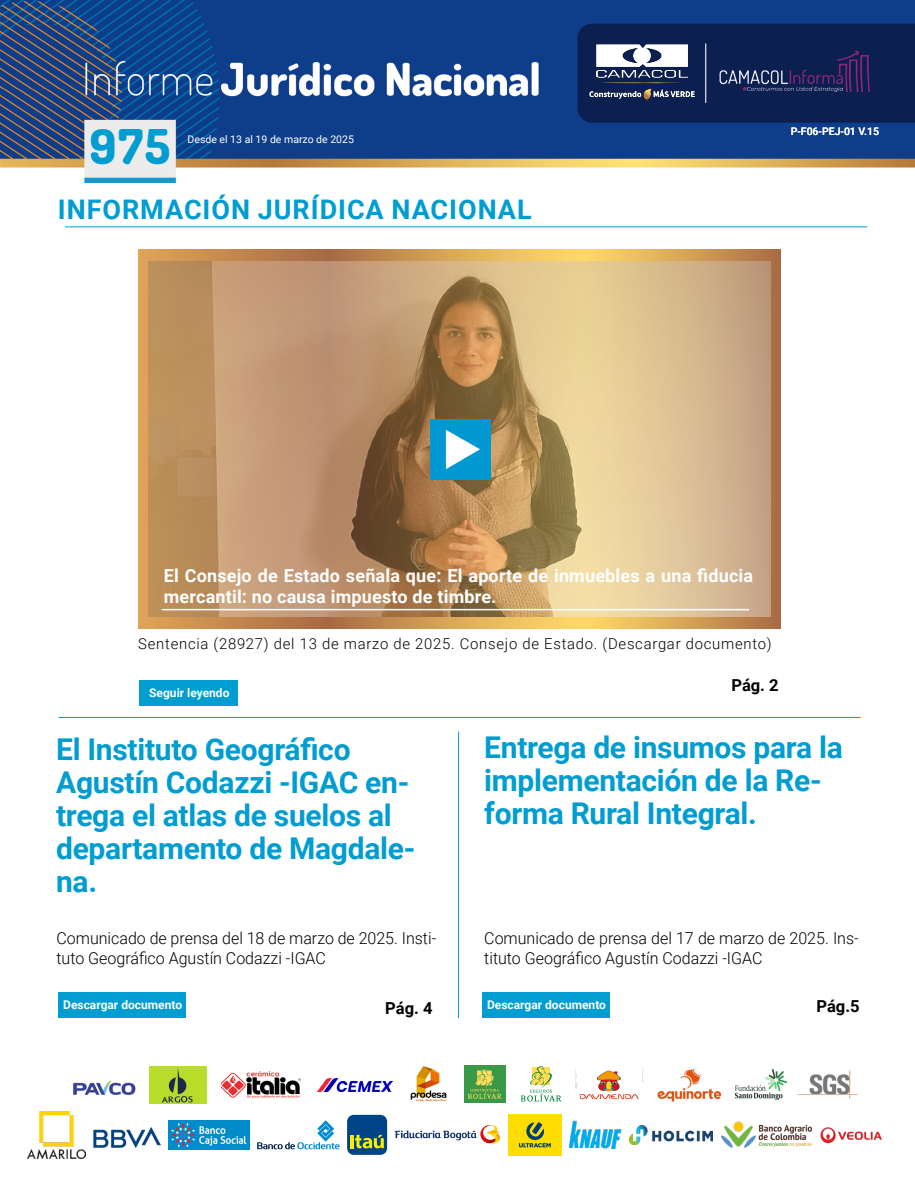
<style>
.page{position:relative;width:915px;height:1191px;background:#fff}
.page>*{position:absolute;margin:0;border:0;box-sizing:border-box;transform-origin:0 0}
.t1{font:47.85px "Dosis";color:#009dd1}
.t2{font:33px "Dosis";color:#009dd1}
.t3{font:700 30px/33px "Roboto";letter-spacing:-.01em;color:#009dd1}
.t4{font:700 27px "Roboto";letter-spacing:.035em;color:#009dd1}
.t5{font:700 18px/21px "Roboto";letter-spacing:.01em;color:#fff}
.t6{font:300 16.5px/19.5px "Roboto";color:#000}
.t7{font:700 16.5px "Roboto";letter-spacing:-.005em;color:#000}
.t8{font:300 15px "Roboto";letter-spacing:.05em;color:#000}
.t9{font:700 12px "Roboto";color:#fff}
.t10{font:10.5px "Roboto";color:#fff}
.t11{font:500 10.5px "Roboto";color:#fff}
</style>
<div class="page">
<img style="left:0;top:0;width:914px;height:182px">
<img style="left:587px;top:43px;width:109px;height:60px">
<img style="left:138px;top:249px;width:642px;height:379px">
<img style="left:149px;top:261px;width:621px;height:355px">
<div style="left:139px;top:680px;width:99px;height:26px;background:#009dd1"></div>
<hr style="left:65px;top:226px;width:801px;height:1px;background:#009dd1">
<hr style="left:162px;top:609px;width:586px;height:1px;background:#fff">
<div style="left:58px;top:992px;width:128px;height:26px;background:#009dd1"></div>
<hr style="left:58px;top:717px;width:802px;height:1px;background:#009dd1">
<hr style="left:458px;top:731px;width:1px;height:287px;background:#009dd1">
<div style="left:482px;top:992px;width:127px;height:26px;background:#009dd1"></div>
<img style="left:150px;top:1066px;width:56px;height:37px">
<img style="left:221px;top:1071px;width:79px;height:26px">
<img style="left:575px;top:1069px;width:68px;height:31px">
<img style="left:410px;top:1066px;width:37px;height:36px">
<img style="left:464px;top:1065px;width:41px;height:37px">
<svg style="left:521px;top:1066px;width:40px;height:35px"></svg>
<img style="left:317px;top:1078px;width:75px;height:13px">
<img style="left:657px;top:1068px;width:65px;height:34px">
<img style="left:73px;top:1080px;width:62px;height:15px">
<img style="left:797px;top:1070px;width:60px;height:29px">
<img style="left:735px;top:1069px;width:51px;height:30px">
<img style="left:28px;top:1111px;width:58px;height:47px">
<img style="left:94px;top:1127px;width:66px;height:21px">
<img style="left:168px;top:1120px;width:81px;height:29px">
<svg style="left:394px;top:1125px;width:106px;height:19px"></svg>
<svg style="left:257px;top:1120px;width:82px;height:29px"></svg>
<div style="left:347px;top:1114px;width:40px;height:40px;background:#048;border-radius:7px"></div>
<hr style="left:350px;top:1134px;width:3px;height:14px;background:#ffed00">
<svg style="left:355px;top:1134px;width:28px;height:14px"></svg>
<div style="left:508px;top:1114px;width:53px;height:41px;background:#fd0"></div>
<svg style="left:518px;top:1122px;width:32px;height:25px"></svg>
<img style="left:629px;top:1125px;width:83px;height:19px">
<img style="left:569px;top:1120px;width:52px;height:29px">
<img style="left:721px;top:1121px;width:91px;height:27px">
<img style="left:820px;top:1127px;width:61px;height:16px">
<div style="left:430px;top:419px;width:60px;height:60px;background:#0099d2"></div>
<svg style="left:446px;top:430px;width:33px;height:39px"></svg>
<h2 class="t2" style="left:74px;top:101px;width:54px">975</h2>
<h1 class="t1" style="left:89px;top:114px;width:82px">975</h1>
<p class="t10" style="left:187px;top:132px;width:168px">Desde el 13 al 19 de marzo de 2025</p>
<h3 class="t4" style="left:58px;top:191px;width:475px">INFORMACIÓN JURÍDICA NACIONAL</h3>
<p class="t11" style="left:790px;top:124px;width:90px">P-F06-PEJ-01 V.15</p>
<p class="t5" style="left:164px;top:564px;width:590px">El Consejo de Estado señala que: El aporte de inmuebles a una fiducia mercantil: no causa impuesto de timbre.</p>
<p class="t8" style="left:138px;top:632px;width:634px">Sentencia (28927) del 13 de marzo de 2025. Consejo de Estado. (Descargar documento)</p>
<p class="t9" style="left:149px;top:684px;width:82px">Seguir leyendo</p>
<p class="t7" style="left:731px;top:673px;width:49px">Pág. 2</p>
<h3 class="t3" style="left:56px;top:731px;width:361px">El Instituto Geográfico<br>Agustín Codazzi -IGAC en&shy;trega el atlas de suelos al departamento de Magdale&shy;na.</h3>
<p class="t6" style="left:56px;top:928px;width:381px">Comunicado de prensa del 18 de marzo de 2025. Insti&shy;tuto Geográfico Agustín Codazzi -IGAC</p>
<h3 class="t3" style="left:484px;top:730px;width:360px">Entrega de insumos para la implementación de la Re&shy;forma Rural Integral.</h3>
<p class="t6" style="left:484px;top:928px;width:376px">Comunicado de prensa del 17 de marzo de 2025. Ins&shy;tituto Geográfico Agustín Codazzi -IGAC</p>
<p class="t9" style="left:63px;top:996px;width:120px">Descargar documento</p>
<p class="t7" style="left:385px;top:996px;width:49px">Pág. 4</p>
<p class="t7" style="left:816px;top:994px;width:45px">Pág.5</p>
<p class="t9" style="left:487px;top:996px;width:120px">Descargar documento</p>
</div>
